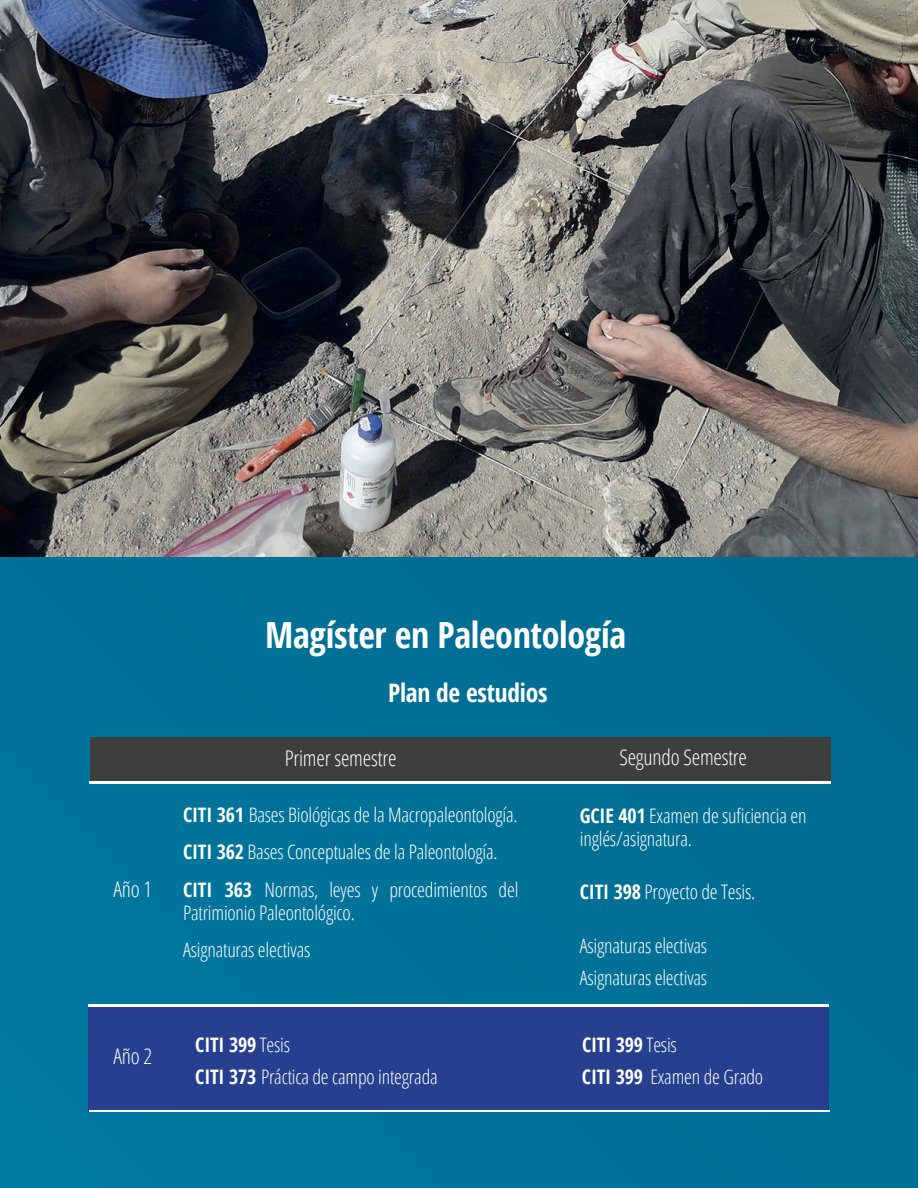
<style>
.page{position:relative;width:918px;height:1188px;background:#fff}
.page>*{position:absolute;margin:0;border:0;box-sizing:border-box;transform-origin:0 0}
.t1{font:700 36px "Open Sans Condensed";letter-spacing:-.01em;color:#fff}
.t2{font:700 25.5px "Open Sans Condensed";letter-spacing:-.01em;color:#fff}
.t3{font:300 21.6px "Open Sans Condensed";letter-spacing:-.01em;color:#fff}
.t4{font:300 19.95px/23.7px "Open Sans Condensed";letter-spacing:-.01em;color:#fff}
.t5{font:700 19.95px "Open Sans Condensed";letter-spacing:-.01em;color:#fff}
.s1{font-weight:700}
.s2{font-weight:300}
</style>
<div class="page">
<div style="left:0;top:557px;width:918px;height:631px;background:#007198"></div>
<img style="left:0;top:0;width:918px;height:557px">
<div style="left:90px;top:737px;width:740px;height:45px;background:#3f3e3f"></div>
<hr style="left:90px;top:782px;width:740px;height:1px;background:#fff">
<div style="left:88px;top:1006px;width:741px;height:106px;background:#26408f"></div>
<hr style="left:88px;top:1005px;width:741px;height:1px;background:#fff">
<hr style="left:89px;top:1110px;width:741px;height:2px;background:#fff">
<p class="t3" style="left:114px;top:874px;width:40px">Año 1</p>
<p class="t3" style="left:114px;top:1041px;width:40px">Año 2</p>
<h1 class="t1" style="left:265px;top:610px;width:362px">Magíster en Paleontología</h1>
<h2 class="t2" style="left:388px;top:675px;width:161px">Plan de estudios</h2>
<p class="t3" style="left:285px;top:743px;width:113px">Primer semestre</p>
<p class="t3" style="left:619px;top:742px;width:129px">Segundo Semestre</p>
<p class="t4" style="left:183px;top:802px;width:336px"><span class="s1">CITI 361</span> Bases Biológicas de la Macropaleontología.</p>
<p class="t4" style="left:183px;top:840px;width:316px"><span class="s1">CITI 362</span> Bases Conceptuales de la Paleontología.</p>
<p class="t4" style="left:183px;top:877px;width:337px"><span class="s1">CITI 363</span> Normas, leyes y procedimientos del<br>Patrimionio Paleontológico.</p>
<p class="t4" style="left:183px;top:937px;width:129px">Asignaturas electivas</p>
<p class="t4" style="left:580px;top:803px;width:228px"><span class="s1">GCIE 401</span> Examen de suficiencia en inglés/asignatura.</p>
<p class="t4" style="left:580px;top:880px;width:177px"><span class="s1">CITI 398</span> Proyecto de Tesis.</p>
<p class="t4" style="left:580px;top:933px;width:129px">Asignaturas electivas</p>
<p class="t4" style="left:580px;top:966px;width:129px">Asignaturas electivas</p>
<p class="t5" style="left:195px;top:1031px;width:96px">CITI 399 <span class="s2">Tesis</span></p>
<p class="t4" style="left:195px;top:1065px;width:244px"><span class="s1">CITI 373</span> Práctica de campo integrada</p>
<p class="t5" style="left:582px;top:1031px;width:96px">CITI 399 <span class="s2">Tesis</span></p>
<p class="t4" style="left:582px;top:1065px;width:183px"><span class="s1">CITI 399</span> Examen de Grado</p>
</div>
